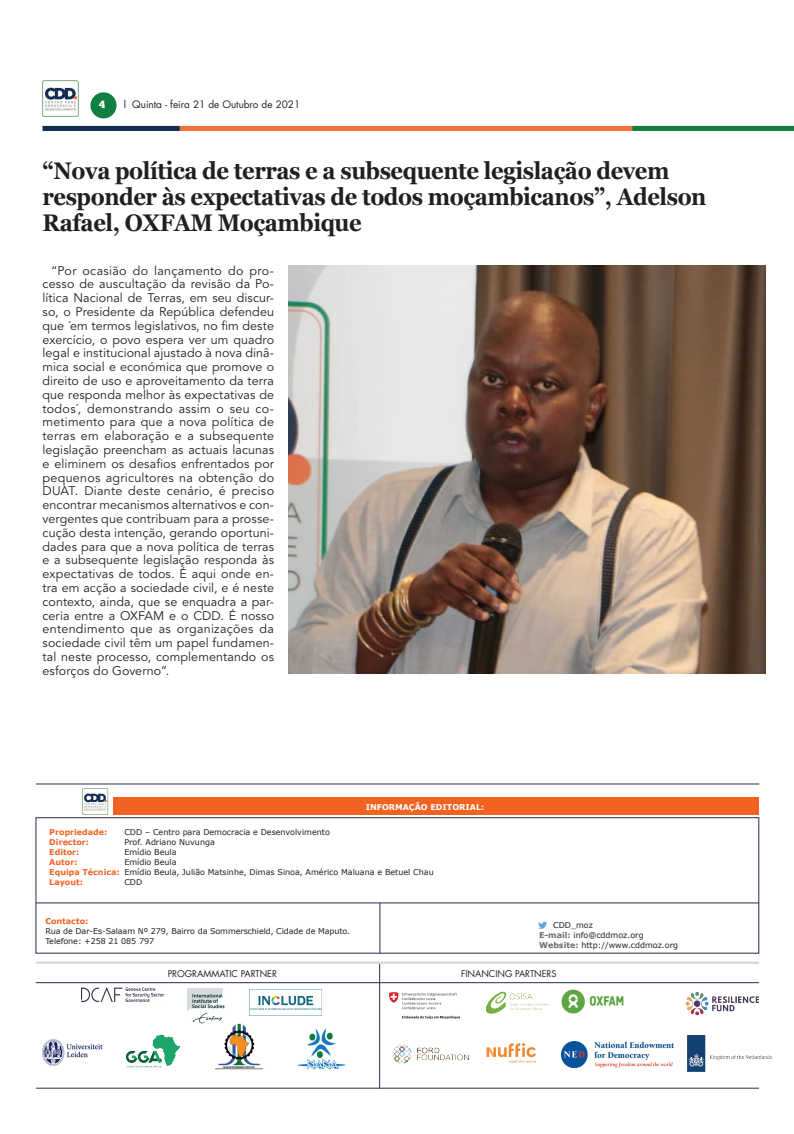
<style>
.page{position:relative;width:794px;height:1134px;background:#fff}
.page>*{position:absolute;margin:0;border:0;box-sizing:border-box;transform-origin:0 0}
.t1{font:700 24px/26px "Georgia";letter-spacing:-.02em;color:#231f20;scale:.92 1}
.t2{font:12.5px/13.8px "Avenir LT Std";letter-spacing:.005em;color:#231f20;text-align:justify}
.t3{font:10px "Futura LT";color:#231f20}
.t4{font:700 10px "Popular";color:#fff}
.t5{font:9px "Futura LT";color:#231f20}
.t6{font:8px/10px "Verdana";color:#231f20}
.t7{font:700 8px "Verdana";color:#f26221}
.t8{font:700 8px "Verdana";color:#fff}
.s1{font-weight:700;color:#f26221}
.s2{font-weight:700;color:#6c6d70}
</style>
<div class="page">
<div style="left:45px;top:126px;width:749px;height:5px;background:#f37138"></div>
<div style="left:632px;top:126px;width:162px;height:5px;background:#107f40"></div>
<div style="left:43px;top:126px;width:137px;height:5px;background:#102e4f"></div>
<div style="left:90px;top:92px;width:27px;height:26px;background:#107f40;border-radius:50%"></div>
<img style="left:43px;top:81px;width:35px;height:35px">
<div style="left:113px;top:797px;width:645px;height:18px;background:#f26221"></div>
<div style="left:36px;top:817px;width:723px;height:136px;border:1px solid #252e53"></div>
<hr style="left:36px;top:903px;width:723px;height:1px;background:#252e53">
<hr style="left:380px;top:903px;width:1px;height:50px;background:#252e53">
<img style="left:538px;top:921px;width:9px;height:8px">
<img style="left:82px;top:789px;width:26px;height:26px">
<hr style="left:36px;top:784px;width:723px;height:1px;background:#252e53">
<hr style="left:379px;top:964px;width:1px;height:124px;background:#252e53">
<hr style="left:36px;top:962px;width:723px;height:2px;background:#d1d2d4">
<hr style="left:36px;top:982px;width:723px;height:1px;background:#252e53">
<hr style="left:36px;top:1088px;width:723px;height:1px;background:#252e53">
<img style="left:250px;top:995px;width:71px;height:15px">
<img style="left:42px;top:1040px;width:61px;height:25px">
<img style="left:81px;top:988px;width:82px;height:14px">
<img style="left:187px;top:989px;width:38px;height:35px">
<img style="left:126px;top:1035px;width:54px;height:32px">
<img style="left:215px;top:1022px;width:48px;height:48px">
<img style="left:299px;top:1028px;width:47px;height:42px">
<img style="left:390px;top:992px;width:69px;height:26px">
<img style="left:486px;top:991px;width:62px;height:23px">
<img style="left:486px;top:1043px;width:50px;height:20px">
<img style="left:561px;top:1041px;width:112px;height:26px">
<img style="left:561px;top:990px;width:63px;height:24px">
<img style="left:392px;top:1044px;width:77px;height:20px">
<img style="left:685px;top:992px;width:74px;height:24px">
<img style="left:687px;top:1035px;width:85px;height:37px">
<img style="left:288px;top:265px;width:477px;height:408px">
<p class="t4" style="left:99px;top:98px;width:8px">4</p>
<p class="t3" style="left:124px;top:98px;width:178px">l Quinta - feira 21 de Outubro de 2021</p>
<h1 class="t1" style="left:43px;top:158px;width:723px">“Nova política de terras e a subsequente legislação devem responder às expectativas de todos moçambicanos”, Adelson<br>Rafael, OXFAM Moçambique</h1>
<p class="t2" style="left:43px;top:264px;width:233px;text-indent:9px">“Por ocasião do lançamento do pro&shy;cesso de auscultação da revisão da Po&shy;lítica Nacional de Terras, em seu discur&shy;so, o Presidente da República defendeu que ´em termos legislativos, no fim deste exercício, o povo espera ver um quadro legal e institucional ajustado à nova dinâ&shy;mica social e económica que promove o direito de uso e aproveitamento da terra que responda melhor às expectativas de todos´, demonstrando assim o seu co&shy;metimento para que a nova política de terras em elaboração e a subsequente legislação preencham as actuais lacunas e eliminem os desafios enfrentados por pequenos agricultores na obtenção do DUAT. Diante deste cenário, é preciso encontrar mecanismos alternativos e con&shy;vergentes que contribuam para a prosse&shy;cução desta intenção, gerando oportuni&shy;dades para que a nova política de terras e a subsequente legislação responda às expectativas de todos. É aqui onde en&shy;tra em acção a sociedade civil, e é neste contexto, ainda, que se enquadra a par&shy;ceria entre a OXFAM e o CDD. É nosso entendimento que as organizações da sociedade civil têm um papel fundamen&shy;tal neste processo, complementando os esforços do Governo”.</p>
<p class="t8" style="left:366px;top:801px;width:120px">INFORMAÇÃO EDITORIAL:</p>
<p class="t7" style="left:49px;top:826px;width:60px">Propriedade:</p>
<p class="t6" style="left:124px;top:827px;width:207px">CDD – Centro para Democracia e Desenvolvimento</p>
<p class="t7" style="left:49px;top:836px;width:41px">Director:</p>
<p class="t6" style="left:124px;top:837px;width:92px">Prof. Adriano Nuvunga</p>
<p class="t7" style="left:49px;top:846px;width:32px">Editor:</p>
<p class="t6" style="left:124px;top:847px;width:54px">Emídio Beula</p>
<p class="t7" style="left:49px;top:856px;width:30px">Autor:</p>
<p class="t6" style="left:49px;top:857px;width:386px;text-indent:75px">Emídio Beula<br><span class="s1">Equipa Técnica:</span> Emídio Beula, Julião Matsinhe, Dimas Sinoa, Américo Maluana e Betuel Chau<br><span class="s1">Layout:</span></p>
<p class="t6" style="left:124px;top:877px;width:19px">CDD</p>
<p class="t7" style="left:45px;top:915px;width:45px">Contacto:</p>
<p class="t6" style="left:45px;top:925px;width:306px">Rua de Dar-Es-Salaam Nº 279, Bairro da Sommerschield, Cidade de Maputo.<br>Telefone: +258 21 085 797</p>
<p class="t6" style="left:539px;top:920px;width:141px;text-indent:14px">CDD_moz<br><span class="s2">E-mail:</span> info@cddmoz.org<br><span class="s2">Website:</span> http://www.cddmoz.org</p>
<p class="t5" style="left:168px;top:967px;width:111px">PROGRAMMATIC PARTNER</p>
<p class="t5" style="left:461px;top:967px;width:97px">FINANCING PARTNERS</p>
</div>
